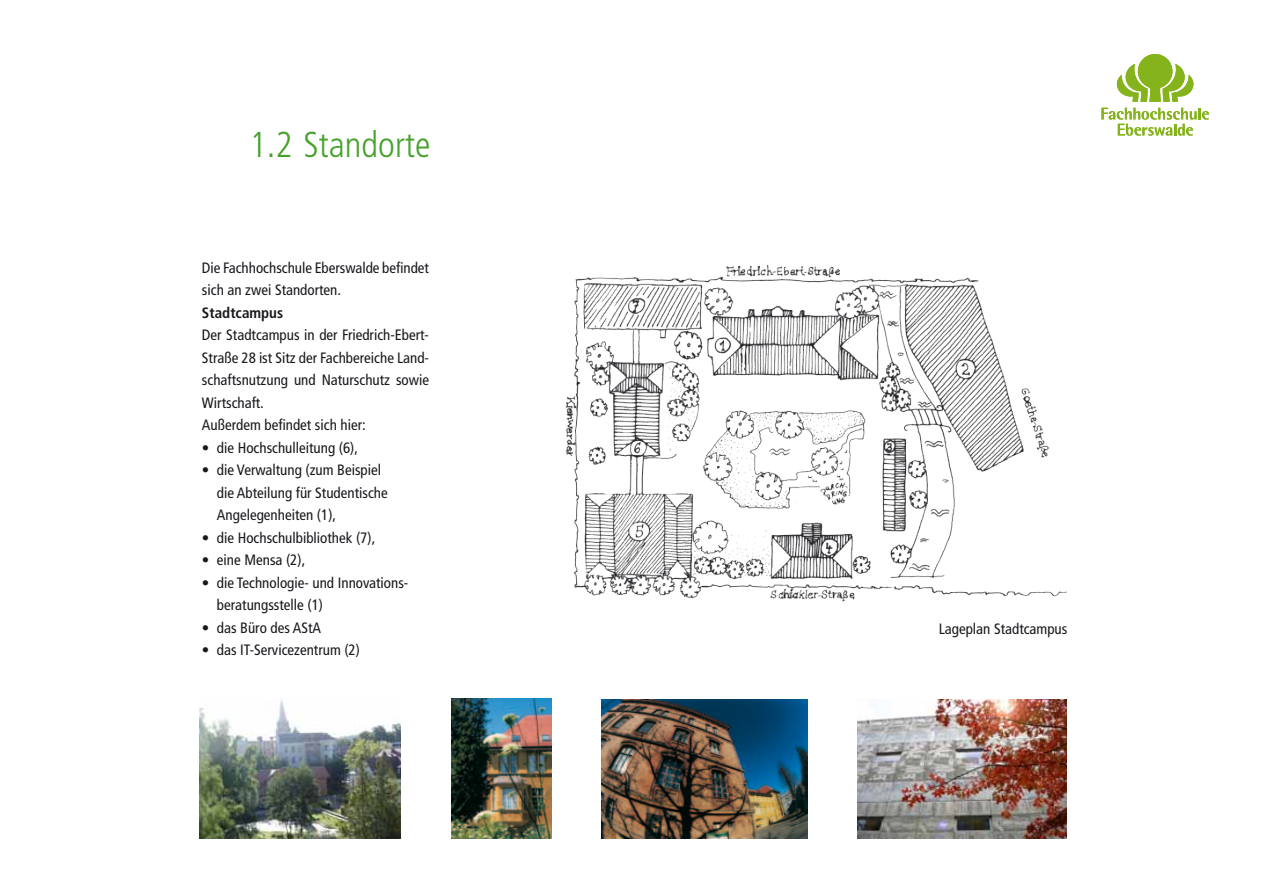
<style>
.page{position:relative;width:1263px;height:893px;background:#fff}
.page>*{position:absolute;margin:0;border:0;box-sizing:border-box;transform-origin:0 0}
.t1{font:300 condensed 36px "Frutiger";color:#45a22b}
.t2{font:condensed 15px/22.5px "Frutiger";color:#1a171c}
.t3{font:700 condensed 15px "Frutiger";color:#1a171c}
</style>
<div class="page">
<svg style="left:1117px;top:54px;width:76px;height:48px"></svg>
<svg style="left:1101px;top:108px;width:108px;height:28px"></svg>
<img style="left:200px;top:699px;width:201px;height:140px">
<img style="left:451px;top:699px;width:101px;height:140px">
<img style="left:602px;top:699px;width:205px;height:140px">
<img style="left:857px;top:699px;width:209px;height:140px">
<img style="left:565px;top:265px;width:501px;height:337px">
<h1 class="t1" style="left:250px;top:125px;width:182px">1.2 Standorte</h1>
<p class="t2" style="left:202px;top:256px;width:229px">Die Fachhochschule Eberswalde befindet sich an zwei Standorten.</p>
<p class="t3" style="left:202px;top:304px;width:83px">Stadtcampus</p>
<p class="t2" style="left:202px;top:324px;width:229px">Der Stadtcampus in der Friedrich-Ebert-<br>Straße 28 ist Sitz der Fachbereiche Land&shy;schaftsnutzung und Naturschutz sowie<br>Wirtschaft.<br>Außerdem befindet sich hier:</p>
<p class="t2" style="left:202px;top:436px;width:158px">• die Hochschulleitung (6),</p>
<p class="t2" style="left:217px;top:459px;width:172px;text-indent:-15px">• die Verwaltung (zum Beispiel die Abteilung für Studentische<br>Angelegenheiten (1),</p>
<p class="t2" style="left:202px;top:526px;width:175px">• die Hochschulbibliothek (7),</p>
<p class="t2" style="left:202px;top:549px;width:105px">• eine Mensa (2),</p>
<p class="t2" style="left:217px;top:571px;width:192px;text-indent:-15px">• die Technologie- und Innovations&shy;beratungsstelle (1)</p>
<p class="t2" style="left:202px;top:616px;width:121px">• das Büro des AStA</p>
<p class="t2" style="left:202px;top:639px;width:159px">• das IT-Servicezentrum (2)</p>
<p class="t2" style="left:939px;top:617px;width:130px">Lageplan Stadtcampus</p>
</div>
